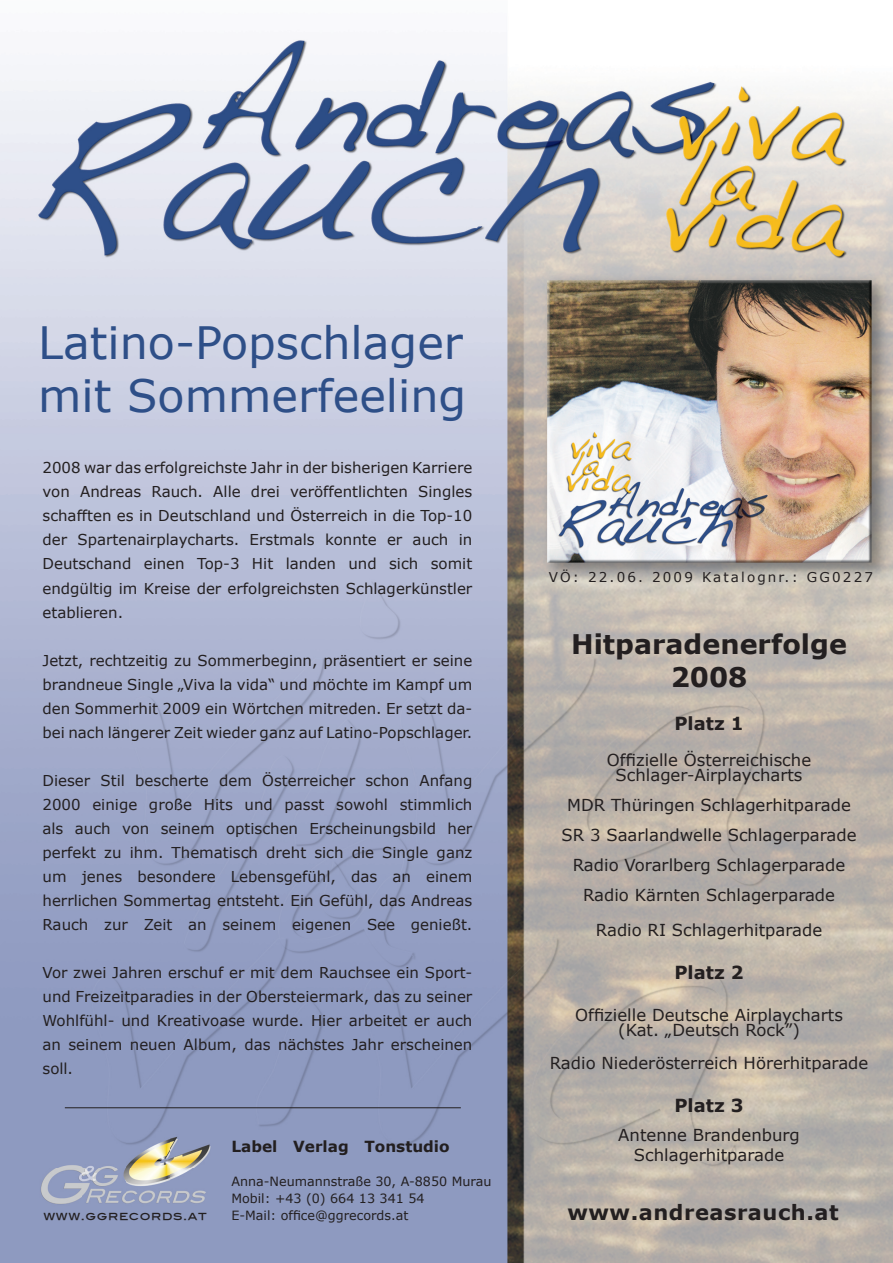
<style>
.page{position:relative;width:893px;height:1263px;background:#fff}
.page>*{position:absolute;margin:0;border:0;box-sizing:border-box;transform-origin:0 0}
.t1{font:44.55px/53.6px "Verdana";color:#2e4f88}
.t2{font:700 27px/32.4px "Verdana";color:#231f20;text-align:center}
.t3{font:700 21px "Verdana";letter-spacing:.025em;color:#231f20}
.t4{font:700 18px "Verdana";color:#231f20}
.t5{font:16.5px/30px "Verdana";color:#231f20;text-align:center}
.t6{font:700 15.3px "Verdana";color:#231f20}
.t7{font:15px/24px "Verdana";color:#231f20;text-align:justify}
.t8{font:13.5px "Verdana";letter-spacing:.16em;color:#231f20}
.t9{font:12.75px/16.8px "Verdana";color:#231f20}
.t10{font:11.4px "Blair Md ITCTT Medium";letter-spacing:.05em;color:#231f20}
</style>
<div class="page">
<img style="left:0;top:40px;width:893px;height:1223px">
<img style="left:38px;top:1129px;width:177px;height:78px">
<hr style="left:65px;top:1107px;width:396px;height:1px;background:#231f20">
<h1 class="t1" style="left:38px;top:314px;width:430px">Latino-Popschlager mit Sommerfeeling</h1>
<p class="t7" style="left:43px;top:455px;width:431px">2008 war das erfolgreichste Jahr in der bisherigen Karriere von Andreas Rauch. Alle drei veröffentlichten Singles schafften es in Deutschland und Österreich in die Top-10 der Spartenairplaycharts. Erstmals konnte er auch in Deutschand einen Top-3 Hit landen und sich somit endgültig im Kreise der erfolgreichsten Schlagerkünstler etablieren.</p>
<p class="t7" style="left:43px;top:647px;width:431px">Jetzt, rechtzeitig zu Sommerbeginn, präsentiert er seine brandneue Single „Viva la vida“ und möchte im Kampf um den Sommerhit 2009 ein Wörtchen mitreden. Er setzt da&shy;bei nach längerer Zeit wieder ganz auf Latino-Popschlager.</p>
<p class="t7" style="left:43px;top:767px;width:431px">Dieser Stil bescherte dem Österreicher schon Anfang 2000 einige große Hits und passt sowohl stimmlich als auch von seinem optischen Erscheinungsbild her perfekt zu ihm. Thematisch dreht sich die Single ganz um jenes besondere Lebensgefühl, das an einem herrlichen Sommertag entsteht. Ein Gefühl, das Andreas Rauch zur Zeit an seinem eigenen See genießt.</p>
<p class="t7" style="left:43px;top:959px;width:431px">Vor zwei Jahren erschuf er mit dem Rauchsee ein Sport&shy;und Freizeitparadies in der Obersteiermark, das zu seiner Wohlfühl- und Kreativoase wurde. Hier arbeitet er auch an seinem neuen Album, das nächstes Jahr erscheinen soll.</p>
<p class="t6" style="left:231px;top:1137px;width:220px">Label Verlag Tonstudio</p>
<p class="t9" style="left:231px;top:1173px;width:261px">Anna-Neumannstraße 30, A-8850 Murau<br>Mobil: +43 (0) 664 13 341 54</p>
<p class="t10" style="left:43px;top:1206px;width:165px">WWW.GGRECORDS.AT</p>
<p class="t9" style="left:231px;top:1206px;width:179px">E-Mail: office@ggrecords.at</p>
<p class="t8" style="left:549px;top:568px;width:326px">VÖ: 22.06. 2009 Katalognr.: GG0227</p>
<h2 class="t2" style="left:571px;top:627px;width:277px">Hitparadenerfolge<br>2008</h2>
<p class="t4" style="left:674px;top:712px;width:71px">Platz 1</p>
<p class="t5" style="left:607px;top:752px;width:206px;line-height:15px">Offizielle Österreichische<br>Schlager-Airplaycharts</p>
<p class="t5" style="left:561px;top:789px;width:297px">MDR Thüringen Schlagerhitparade SR 3 Saarlandwelle Schlagerparade Radio Vorarlberg Schlagerparade Radio Kärnten Schlagerparade</p>
<p class="t5" style="left:596px;top:914px;width:228px">Radio RI Schlagerhitparade</p>
<p class="t4" style="left:674px;top:961px;width:71px">Platz 2</p>
<p class="t5" style="left:575px;top:1007px;width:269px;line-height:15px">Offizielle Deutsche Airplaycharts (Kat. „Deutsch Rock”)</p>
<p class="t5" style="left:550px;top:1047px;width:320px">Radio Niederösterreich Hörerhitparade</p>
<p class="t4" style="left:674px;top:1094px;width:71px">Platz 3</p>
<p class="t5" style="left:618px;top:1124px;width:183px;line-height:19.8px">Antenne Brandenburg<br>Schlagerhitparade</p>
<h3 class="t3" style="left:567px;top:1198px;width:273px">www.andreasrauch.at</h3>
</div>
